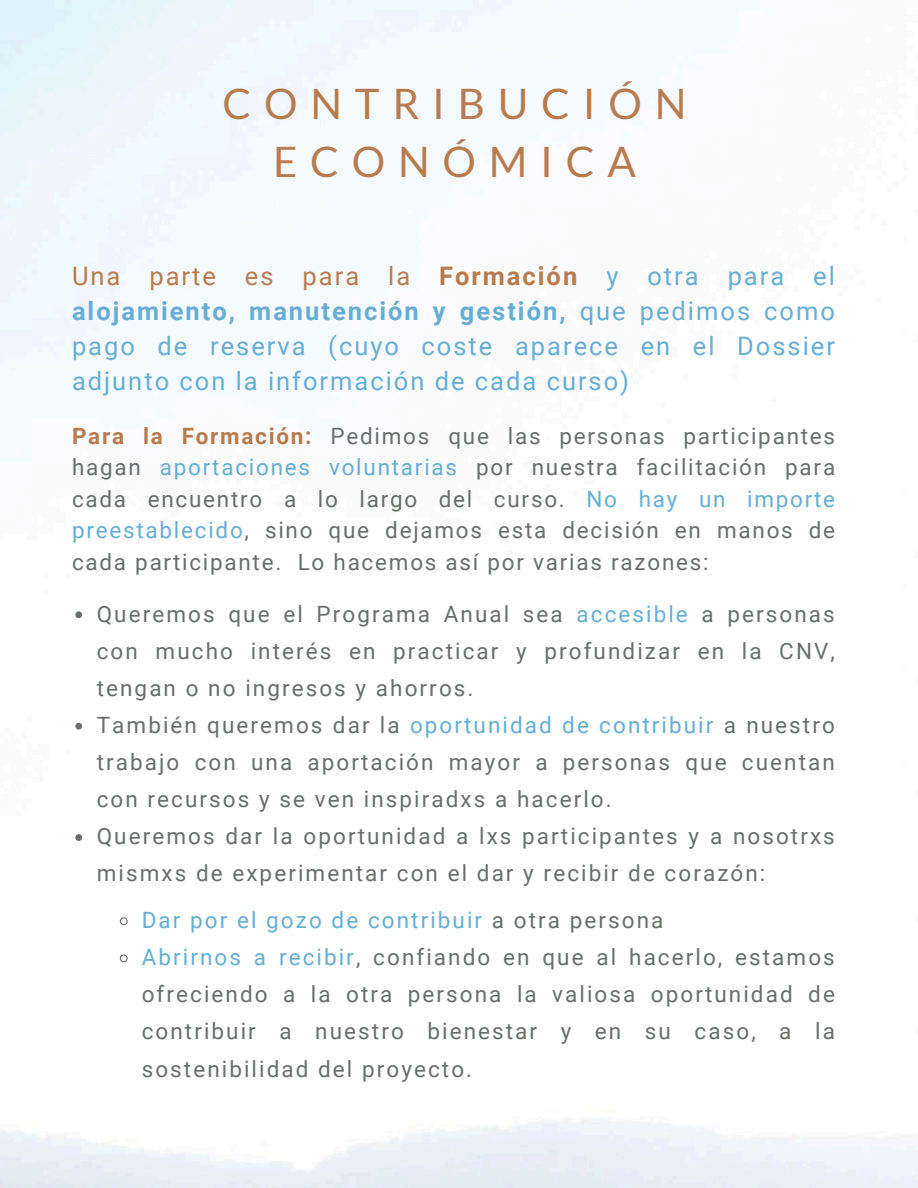
<style>
.page{position:relative;width:918px;height:1188px;background:#fff}
.page>*{position:absolute;margin:0;border:0;box-sizing:border-box;transform-origin:0 0}
.t1{font:42px/58.5px "Lato";letter-spacing:.305em;color:#b87b4d;text-align:center}
.t2{font:25.5px/34.8px "Roboto";letter-spacing:.08em;color:#66aed5;text-align:justify}
.t3{font:22.5px/37.2px "Roboto";letter-spacing:.095em;color:#6a6e6b}
.s1{color:#b87b4d}
.s2{font-weight:700;color:#b87b4d}
.s3{font-weight:700}
.s4{color:#66aed5}
</style>
<div class="page">
<svg style="left:75px;top:611px;width:7px;height:7px"></svg>
<svg style="left:75px;top:723px;width:7px;height:7px"></svg>
<svg style="left:75px;top:834px;width:7px;height:7px"></svg>
<svg style="left:119px;top:917px;width:9px;height:9px"></svg>
<svg style="left:119px;top:954px;width:9px;height:9px"></svg>
<h1 class="t1" style="left:223px;top:73px;width:465px">CONTRIBUCIÓN<br>ECONÓMICA</h1>
<p class="t2" style="left:72px;top:259px;width:764px"><span class="s1">Una parte es para la</span> <span class="s2">Formación</span> y otra para el <span class="s3">alojamiento, manutención y gestión,</span> que pedimos como pago de reserva (cuyo coste aparece en el Dossier adjunto con la información de cada curso)</p>
<p class="t3" style="left:72px;top:420px;width:765px;line-height:31.5px;text-align:justify"><span class="s2">Para la Formación:</span> Pedimos que las personas participantes hagan <span class="s4">aportaciones voluntarias</span> por nuestra facilitación para cada encuentro a lo largo del curso. <span class="s4">No hay un importe preestablecido</span>, sino que dejamos esta decisión en manos de cada participante. Lo hacemos así por varias razones:</p>
<p class="t3" style="left:97px;top:595px;width:740px">Queremos que el Programa Anual sea <span class="s4">accesible</span> a personas con mucho interés en practicar y profundizar en la CNV, tengan o no ingresos y ahorros.<br>También queremos dar la <span class="s4">oportunidad de contribuir</span> a nuestro trabajo con una aportación mayor a personas que cuentan con recursos y se ven inspiradxs a hacerlo.<br>Queremos dar la oportunidad a lxs participantes y a nosotrxs mismxs de experimentar con el dar y recibir de corazón:</p>
<p class="t3" style="left:142px;top:902px;width:695px"><span class="s4">Dar por el gozo de contribuir</span> a otra persona<br><span class="s4">Abrirnos a recibir</span>, confiando en que al hacerlo, estamos ofreciendo a la otra persona la valiosa oportunidad de contribuir a nuestro bienestar y en su caso, a la sostenibilidad del proyecto.</p>
</div>
